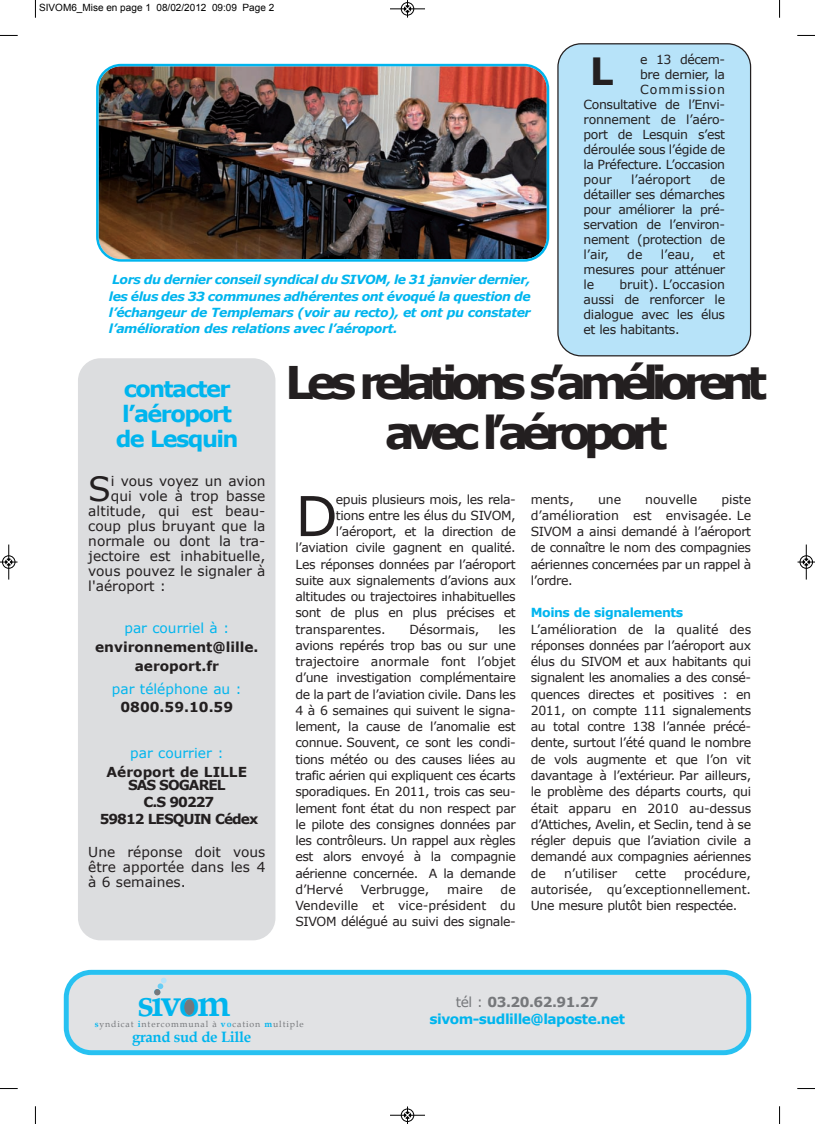
<style>
.page{position:relative;width:815px;height:1124px;background:#fff}
.page>*{position:absolute;margin:0;border:0;box-sizing:border-box;transform-origin:0 0}
.t1{font:55px "Verdana";color:#231f20}
.t2{font:700 45px/50px "Verdana";letter-spacing:-.155em;color:#231f20;text-align:center}
.t3{font:700 37.5px "Book Antiqua";letter-spacing:-.075em;color:#00b5ee}
.t4{font:700 37.5px "Verdana";color:#231f20}
.t5{font:33.38px "Verdana";color:#231f20}
.t6{font:700 22.5px/25px "Verdana";letter-spacing:-.07em;color:#00b5ee;text-align:center}
.t7{font:700 15px "Book Antiqua";letter-spacing:-.025em;color:#00b5ee}
.t8{font:13.75px/15px "Verdana";color:#231f20;text-align:justify}
.t9{font:700 13.75px/18.8px "Verdana";color:#231f20;text-align:center}
.t10{font:700 13.75px/16.5px "Verdana";letter-spacing:-.035em;color:#00b5ee;text-align:center}
.t11{font:13.75px "Verdana";color:#00b5ee}
.t12{font:700 13.75px/17.5px "Verdana";letter-spacing:-.07em;color:#231f20;text-align:center}
.t13{font:12.5px/16.2px "Verdana";letter-spacing:-.03em;color:#231f20;text-align:justify}
.t14{font:italic 700 12.5px/16.2px "Verdana";letter-spacing:-.035em;color:#00b5ee;text-align:justify}
.t15{font:12.5px "Verdana";letter-spacing:-.005em;color:#231f20}
.t16{font:700 12.5px "Verdana";letter-spacing:-.035em;color:#00b5ee}
.t17{font:12.5px "Verdana";letter-spacing:.08em;color:#231f20}
.t18{font:10px "Arial";color:#000}
.t19{font:8.75px "Book Antiqua";letter-spacing:.1em;color:#76787b}
.s1{font-weight:700;color:#00b5ee}
.s2{font-weight:700;color:#1fc0f1}
.s3{font-weight:400;color:#76787b}
.s4{color:#76787b}
</style>
<div class="page">
<div style="left:78px;top:358px;width:197px;height:582px;background:#dcdddf;border-radius:22px"></div>
<img style="left:96px;top:64px;width:453px;height:198px">
<svg style="left:64px;top:969px;width:687px;height:85px;background:#ccdee6"></svg>
<svg style="left:154px;top:977px;width:13px;height:18px"></svg>
<div style="left:184px;top:999px;width:10px;height:15px;background:#76787b;border-radius:50%"></div>
<div style="left:557px;top:43px;width:194px;height:313px;background:#b7e3f9"></div>
<svg style="left:35px;top:0;width:1px;height:18px"></svg>
<svg style="left:0;top:35px;width:18px;height:1px"></svg>
<svg style="left:779px;top:0;width:1px;height:18px"></svg>
<svg style="left:797px;top:35px;width:18px;height:1px"></svg>
<svg style="left:35px;top:1106px;width:1px;height:17px"></svg>
<svg style="left:0;top:1088px;width:18px;height:1px"></svg>
<svg style="left:779px;top:1106px;width:1px;height:17px"></svg>
<svg style="left:797px;top:1088px;width:18px;height:1px"></svg>
<div style="left:401px;top:2px;width:13px;height:14px;border:1px solid #fff;border-radius:50%"></div>
<hr style="left:390px;top:9px;width:35px;height:1px;background:#000">
<div style="left:401px;top:2px;width:13px;height:13px;border:1px solid #000;border-radius:50%"></div>
<svg style="left:404px;top:0;width:7px;height:18px"></svg>
<hr style="left:390px;top:1114px;width:35px;height:1px;background:#000">
<div style="left:401px;top:1108px;width:13px;height:13px;border:1px solid #000;border-radius:50%"></div>
<svg style="left:404px;top:1106px;width:7px;height:17px"></svg>
<hr style="left:9px;top:544px;width:1px;height:35px;background:#000">
<div style="left:2px;top:555px;width:13px;height:13px;border:1px solid #000;border-radius:50%"></div>
<svg style="left:0;top:558px;width:18px;height:7px"></svg>
<hr style="left:806px;top:544px;width:1px;height:35px;background:#000">
<div style="left:800px;top:555px;width:13px;height:13px;border:1px solid #000;border-radius:50%"></div>
<svg style="left:798px;top:558px;width:17px;height:7px"></svg>
<p class="t18" style="left:39px;top:2px;width:237px">SIVOM6_Mise en page 1 08/02/2012 09:09 Page 2</p>
<p class="t14" style="left:109px;top:271px;width:423px">Lors du dernier conseil syndical du SIVOM, le 31 janvier dernier, les élus des 33 communes adhérentes ont évoqué la question de l’échangeur de Templemars (voir au recto), et ont pu constater l’amélioration des relations avec l’aéroport.</p>
<p class="t13" style="left:640px;top:51px;width:86px">e 13 décem-</p>
<p class="t13" style="left:640px;top:66px;width:87px">bre dernier, la</p>
<p class="t17" style="left:640px;top:81px;width:86px">Commission</p>
<p class="t13" style="left:584px;top:96px;width:143px">Consultative de l’Envi-</p>
<p class="t13" style="left:584px;top:111px;width:143px">ronnement de l’aéro-</p>
<p class="t13" style="left:584px;top:126px;width:143px">port de Lesquin s’est</p>
<p class="t13" style="left:584px;top:141px;width:143px">déroulée sous l’égide de</p>
<p class="t13" style="left:584px;top:156px;width:143px">la Préfecture. L’occasion</p>
<p class="t13" style="left:584px;top:171px;width:30px">pour</p>
<p class="t15" style="left:631px;top:171px;width:61px">l’aéroport</p>
<h3 class="t4" style="left:590px;top:48px;width:25px">L</h3>
<p class="t13" style="left:584px;top:171px;width:143px;line-height:15px;text-indent:126px">de détailler ses démarches pour améliorer la pré&shy;servation de l’environ&shy;nement (protection de l’air,</p>
<p class="t13" style="left:627px;top:246px;width:17px">de</p>
<p class="t13" style="left:661px;top:246px;width:35px">l’eau,</p>
<p class="t13" style="left:584px;top:246px;width:143px;line-height:15px;text-indent:129px">et mesures pour atténuer le</p>
<p class="t13" style="left:584px;top:276px;width:143px;line-height:15px;text-indent:36px">bruit). L’occasion aussi de renforcer le dialogue avec les élus et les habitants.</p>
<h3 class="t6" style="left:116px;top:376px;width:124px">contacter l’aéroport de Lesquin</h3>
<h3 class="t5" style="left:88px;top:467px;width:24px">S</h3>
<p class="t8" style="left:111px;top:472px;width:156px">i vous voyez un avion</p>
<p class="t8" style="left:111px;top:487px;width:156px">qui vole à trop basse</p>
<p class="t8" style="left:88px;top:502px;width:179px">altitude, qui est beau-</p>
<p class="t8" style="left:88px;top:517px;width:179px">coup plus bruyant que la</p>
<p class="t8" style="left:88px;top:532px;width:179px">normale ou dont la tra-</p>
<p class="t8" style="left:88px;top:547px;width:179px">jectoire est inhabituelle,</p>
<p class="t8" style="left:88px;top:562px;width:179px">vous pouvez le signaler à</p>
<p class="t8" style="left:88px;top:577px;width:79px">l'aéroport :</p>
<p class="t11" style="left:124px;top:619px;width:106px">par courriel à :</p>
<p class="t9" style="left:95px;top:637px;width:165px">environnement@lille. aeroport.fr</p>
<p class="t11" style="left:112px;top:680px;width:131px">par téléphone au :</p>
<p class="t9" style="left:121px;top:696px;width:114px">0800.59.10.59</p>
<p class="t11" style="left:130px;top:744px;width:95px">par courrier :</p>
<p class="t9" style="left:107px;top:764px;width:142px;line-height:13.4px">Aéroport de LILLE<br>SAS SOGAREL</p>
<p class="t12" style="left:100px;top:792px;width:160px">C.S 90227<br>59812 LESQUIN Cédex</p>
<p class="t8" style="left:88px;top:843px;width:179px">Une réponse doit vous être apportée dans les 4 à 6 semaines.</p>
<h2 class="t2" style="left:285px;top:356px;width:484px">Les relations s’améliorent avec l’aéroport</h2>
<h1 class="t1" style="left:295px;top:480px;width:44px">D</h1>
<p class="t13" style="left:336px;top:490px;width:181px">epuis plusieurs mois, les rela-</p>
<p class="t13" style="left:336px;top:506px;width:181px">tions entre les élus du SIVOM,</p>
<p class="t13" style="left:336px;top:523px;width:181px">l’aéroport, et la direction de</p>
<p class="t13" style="left:295px;top:539px;width:222px">l’aviation civile gagnent en qualité.</p>
<p class="t13" style="left:295px;top:555px;width:222px">Les réponses données par l’aéroport</p>
<p class="t13" style="left:295px;top:571px;width:222px">suite aux signalements d’avions aux</p>
<p class="t13" style="left:295px;top:588px;width:222px">altitudes ou trajectoires inhabituelles</p>
<p class="t13" style="left:295px;top:604px;width:222px">sont de plus en plus précises et</p>
<p class="t15" style="left:295px;top:621px;width:92px">transparentes.</p>
<p class="t15" style="left:409px;top:621px;width:71px">Désormais,</p>
<p class="t13" style="left:295px;top:620px;width:222px;text-indent:203px">les avions repérés trop bas ou sur une trajectoire anormale font l’objet d’une investigation complémentaire de la part de l’aviation civile. Dans les 4 à 6 semaines qui suivent le signa&shy;lement, la cause de l’anomalie est connue. Souvent, ce sont les condi&shy;tions météo ou des causes liées au trafic aérien qui expliquent ces écarts sporadiques. En 2011, trois cas seu&shy;lement font état du non respect par le pilote des consignes données par les contrôleurs. Un rappel aux règles est alors envoyé à la compagnie aérienne concernée. A la demande d’Hervé</p>
<p class="t13" style="left:295px;top:880px;width:222px;text-indent:205px">de Vendeville et vice-président du SIVOM délégué au suivi des signale-</p>
<p class="t15" style="left:361px;top:881px;width:70px">Verbrugge,</p>
<p class="t13" style="left:447px;top:880px;width:37px">maire</p>
<p class="t13" style="left:531px;top:490px;width:45px">ments,</p>
<p class="t13" style="left:598px;top:490px;width:25px">une</p>
<p class="t15" style="left:645px;top:491px;width:53px">nouvelle</p>
<p class="t13" style="left:531px;top:490px;width:222px;text-indent:191px">piste d’amélioration est envisagée. Le SIVOM a ainsi demandé à l’aéroport de connaître le nom des compagnies aériennes concernées par un rappel à l’ordre.</p>
<p class="t16" style="left:531px;top:604px;width:154px">Moins de signalements</p>
<p class="t13" style="left:531px;top:620px;width:222px">L’amélioration de la qualité des réponses données par l’aéroport aux élus du SIVOM et aux habitants qui signalent les anomalies a des consé&shy;quences directes et positives : en 2011, on compte 111 signalements au total contre 138 l’année précé&shy;dente, surtout l’été quand le nombre de vols augmente et que l’on vit davantage à l’extérieur. Par ailleurs, le problème des départs courts, qui était apparu en 2010 au-dessus d’Attiches, Avelin, et Seclin, tend à se régler depuis que l’aviation civile a demandé aux compagnies aériennes de</p>
<p class="t13" style="left:531px;top:864px;width:222px;text-indent:153px">procédure, autorisée, qu’exceptionnellement.<br>Une mesure plutôt bien respectée.</p>
<p class="t15" style="left:564px;top:864px;width:54px">n’utiliser</p>
<p class="t13" style="left:635px;top:864px;width:32px">cette</p>
<h3 class="t3" style="left:137px;top:981px;width:94px">sivom</h3>
<p class="t19" style="left:138px;top:1018px;width:167px"><span class="s1">i</span>ntercommunal à <span class="s1">v</span><span class="s2">o</span>cation <span class="s1">m</span>ultiple</p>
<p class="t7" style="left:132px;top:1028px;width:121px">grand sud de Lille</p>
<p class="t19" style="left:95px;top:1018px;width:40px"><span class="s1">s</span>yndicat</p>
<p class="t10" style="left:430px;top:993px;width:197px"><span class="s3">tél :</span> <span class="s4">03.20.62.91.27 </span>sivom-sudlille@laposte.net</p>
</div>
